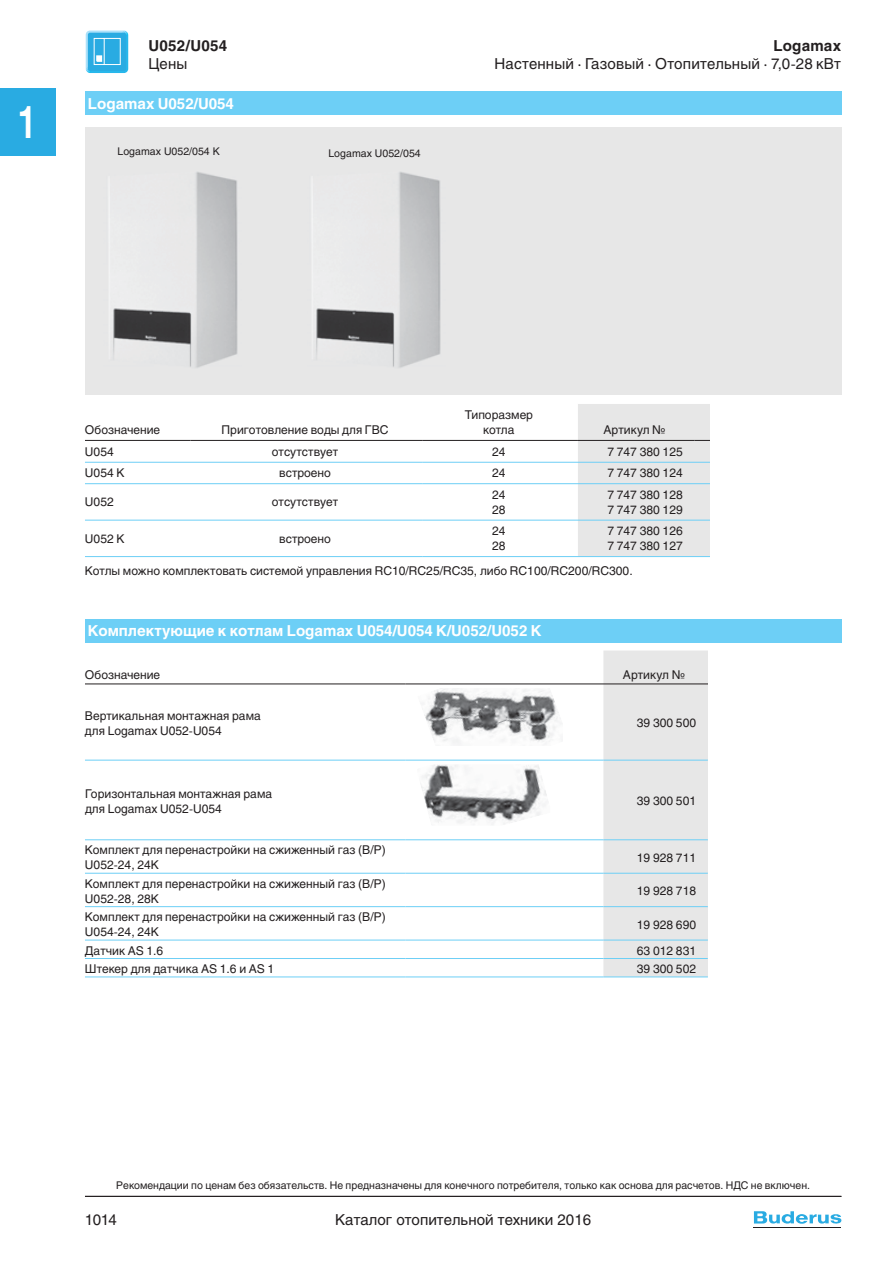
<style>
.page{position:relative;width:893px;height:1263px;background:#fff}
.page>*{position:absolute;margin:0;border:0;box-sizing:border-box;transform-origin:0 0}
.t1{font:700 condensed 45px "Helios C Cn";color:#fff;scale:.8 1}
.t2{font:15px "Helios C";color:#231f20}
.t3{font:700 15px "Helios C";color:#fff}
.t4{font:700 15px "Helios C";letter-spacing:.015em;color:#231f20}
.t5{font:12px/15px "Helios C";color:#231f20}
.t6{font:10.5px "Helios C";color:#231f20}
</style>
<div class="page">
<svg style="left:754px;top:1211px;width:87px;height:13px"></svg>
<hr style="left:754px;top:1227px;width:87px;height:1px;background:#221e1f">
<div style="left:0;top:88px;width:55px;height:68px;background:#29abe2"></div>
<hr style="left:85px;top:1196px;width:756px;height:1px;background:#221e1f">
<svg style="left:85px;top:30px;width:44px;height:40px"></svg>
<svg style="left:86px;top:31px;width:42px;height:42px;background:#48b8e7"></svg>
<div style="left:85px;top:92px;width:756px;height:23px;background:#6dcff6"></div>
<div style="left:85px;top:620px;width:756px;height:23px;background:#6dcff6"></div>
<div style="left:85px;top:128px;width:756px;height:267px;background:#e7e7e7"></div>
<svg style="left:85px;top:439px;width:493px;height:81px"></svg>
<div style="left:578px;top:404px;width:132px;height:152px;background:#e7e7e7"></div>
<hr style="left:85px;top:462px;width:338px;height:1px;background:#6dcff6">
<hr style="left:423px;top:462px;width:359px;height:1px;background:#6dcff6">
<hr style="left:85px;top:483px;width:338px;height:1px;background:#6dcff6">
<hr style="left:423px;top:483px;width:359px;height:1px;background:#6dcff6">
<hr style="left:85px;top:520px;width:338px;height:1px;background:#6dcff6">
<hr style="left:423px;top:520px;width:359px;height:1px;background:#6dcff6">
<hr style="left:85px;top:556px;width:338px;height:1px;background:#6dcff6">
<hr style="left:423px;top:556px;width:418px;height:1px;background:#6dcff6">
<hr style="left:694px;top:440px;width:147px;height:1px;background:#231f20">
<hr style="left:578px;top:440px;width:116px;height:1px;background:#231f20">
<hr style="left:423px;top:440px;width:155px;height:1px;background:#231f20">
<hr style="left:190px;top:440px;width:233px;height:1px;background:#231f20">
<hr style="left:85px;top:440px;width:105px;height:1px;background:#231f20">
<svg style="left:85px;top:683px;width:518px;height:294px"></svg>
<div style="left:603px;top:651px;width:105px;height:326px;background:#e7e7e7"></div>
<hr style="left:85px;top:684px;width:320px;height:1px;background:#231f20">
<hr style="left:405px;top:684px;width:436px;height:1px;background:#231f20">
<hr style="left:85px;top:760px;width:320px;height:1px;background:#6dcff6">
<hr style="left:405px;top:760px;width:198px;height:1px;background:#6dcff6">
<hr style="left:85px;top:839px;width:320px;height:1px;background:#6dcff6">
<hr style="left:405px;top:839px;width:198px;height:1px;background:#6dcff6">
<hr style="left:85px;top:873px;width:320px;height:1px;background:#6dcff6">
<hr style="left:405px;top:873px;width:198px;height:1px;background:#6dcff6">
<hr style="left:85px;top:906px;width:320px;height:1px;background:#6dcff6">
<hr style="left:405px;top:906px;width:198px;height:1px;background:#6dcff6">
<hr style="left:85px;top:940px;width:320px;height:1px;background:#6dcff6">
<hr style="left:405px;top:940px;width:198px;height:1px;background:#6dcff6">
<hr style="left:85px;top:958px;width:320px;height:1px;background:#6dcff6">
<hr style="left:405px;top:958px;width:198px;height:1px;background:#6dcff6">
<hr style="left:85px;top:977px;width:320px;height:1px;background:#6dcff6">
<hr style="left:405px;top:977px;width:198px;height:1px;background:#6dcff6">
<hr style="left:603px;top:977px;width:105px;height:1px;background:#6dcff6">
<hr style="left:603px;top:958px;width:105px;height:1px;background:#6dcff6">
<hr style="left:603px;top:940px;width:105px;height:1px;background:#6dcff6">
<hr style="left:603px;top:906px;width:105px;height:1px;background:#6dcff6">
<hr style="left:603px;top:873px;width:105px;height:1px;background:#6dcff6">
<hr style="left:603px;top:839px;width:105px;height:1px;background:#6dcff6">
<hr style="left:603px;top:760px;width:105px;height:1px;background:#6dcff6">
<img style="left:417px;top:688px;width:146px;height:58px">
<img style="left:417px;top:764px;width:133px;height:62px">
<img style="left:109px;top:172px;width:129px;height:196px">
<img style="left:312px;top:172px;width:129px;height:196px">
<img style="left:710px;top:440px;width:55px;height:117px">
<img style="left:765px;top:440px;width:76px;height:117px">
<h1 class="t1" style="left:19px;top:95px;width:23px">1</h1>
<p class="t4" style="left:148px;top:37px;width:80px">U052/U054</p>
<p class="t4" style="left:774px;top:37px;width:69px">Logamax</p>
<p class="t2" style="left:148px;top:58px;width:41px">Цены</p>
<p class="t2" style="left:495px;top:58px;width:348px">Настенный · Газовый · Отопительный · 7,0-28 кВт</p>
<p class="t3" style="left:88px;top:95px;width:148px">Logamax U052/U054</p>
<p class="t6" style="left:118px;top:147px;width:104px">Logamax U052/054 K</p>
<p class="t6" style="left:328px;top:149px;width:94px">Logamax U052/054</p>
<p class="t5" style="left:85px;top:423px;width:77px">Обозначение</p>
<p class="t5" style="left:222px;top:423px;width:168px">Приготовление воды для ГВС</p>
<p class="t5" style="left:465px;top:408px;width:70px;text-align:center">Типоразмер котла</p>
<p class="t5" style="left:603px;top:423px;width:64px">Артикул №</p>
<p class="t5" style="left:85px;top:445px;width:30px">U054</p>
<p class="t5" style="left:272px;top:445px;width:68px">отсутствует</p>
<p class="t5" style="left:492px;top:445px;width:15px">24</p>
<p class="t5" style="left:607px;top:445px;width:77px">7 747 380 125</p>
<p class="t5" style="left:85px;top:466px;width:41px">U054 K</p>
<p class="t5" style="left:279px;top:466px;width:53px">встроено</p>
<p class="t5" style="left:492px;top:466px;width:15px">24</p>
<p class="t5" style="left:607px;top:466px;width:77px">7 747 380 124</p>
<p class="t5" style="left:85px;top:495px;width:30px">U052</p>
<p class="t5" style="left:272px;top:495px;width:68px">отсутствует</p>
<p class="t5" style="left:492px;top:488px;width:15px">24<br>28</p>
<p class="t5" style="left:607px;top:488px;width:77px">7 747 380 128<br>7 747 380 129</p>
<p class="t5" style="left:85px;top:532px;width:41px">U052 K</p>
<p class="t5" style="left:279px;top:532px;width:53px">встроено</p>
<p class="t5" style="left:492px;top:524px;width:15px">24<br>28</p>
<p class="t5" style="left:607px;top:524px;width:77px">7 747 380 126<br>7 747 380 127</p>
<p class="t5" style="left:85px;top:564px;width:549px">Котлы можно комплектовать системой управления RC10/RC25/RC35, либо RC100/RC200/RC300.</p>
<p class="t3" style="left:88px;top:622px;width:455px">Комплектующие к котлам Logamax U054/U054 K/U052/U052 K</p>
<p class="t5" style="left:85px;top:668px;width:77px">Обозначение</p>
<p class="t5" style="left:623px;top:668px;width:64px">Артикул №</p>
<p class="t5" style="left:85px;top:709px;width:177px">Вертикальная монтажная рама для Logamax U052-U054</p>
<p class="t5" style="left:637px;top:716px;width:61px">39 300 500</p>
<p class="t5" style="left:85px;top:787px;width:189px">Горизонтальная монтажная рама для Logamax U052-U054</p>
<p class="t5" style="left:637px;top:794px;width:61px">39 300 501</p>
<p class="t5" style="left:85px;top:843px;width:302px">Комплект для перенастройки на сжиженный газ (B/P)<br>U052-24, 24K</p>
<p class="t5" style="left:637px;top:851px;width:61px">19 928 711</p>
<p class="t5" style="left:85px;top:877px;width:302px">Комплект для перенастройки на сжиженный газ (B/P)<br>U052-28, 28K</p>
<p class="t5" style="left:637px;top:884px;width:61px">19 928 718</p>
<p class="t5" style="left:85px;top:910px;width:302px">Комплект для перенастройки на сжиженный газ (B/P)<br>U054-24, 24K</p>
<p class="t5" style="left:637px;top:918px;width:61px">19 928 690</p>
<p class="t5" style="left:85px;top:944px;width:80px">Датчик AS 1.6</p>
<p class="t5" style="left:637px;top:944px;width:61px">63 012 831</p>
<p class="t5" style="left:85px;top:962px;width:191px">Штекер для датчика AS 1.6 и AS 1</p>
<p class="t5" style="left:637px;top:962px;width:61px">39 300 502</p>
<p class="t6" style="left:116px;top:1181px;width:695px">Рекомендации по ценам без обязательств. Не предназначены для конечного потребителя, только как основа для расчетов. НДС не включен.</p>
<p class="t2" style="left:85px;top:1214px;width:33px">1014</p>
<p class="t2" style="left:335px;top:1214px;width:258px">Каталог отопительной техники 2016</p>
</div>
